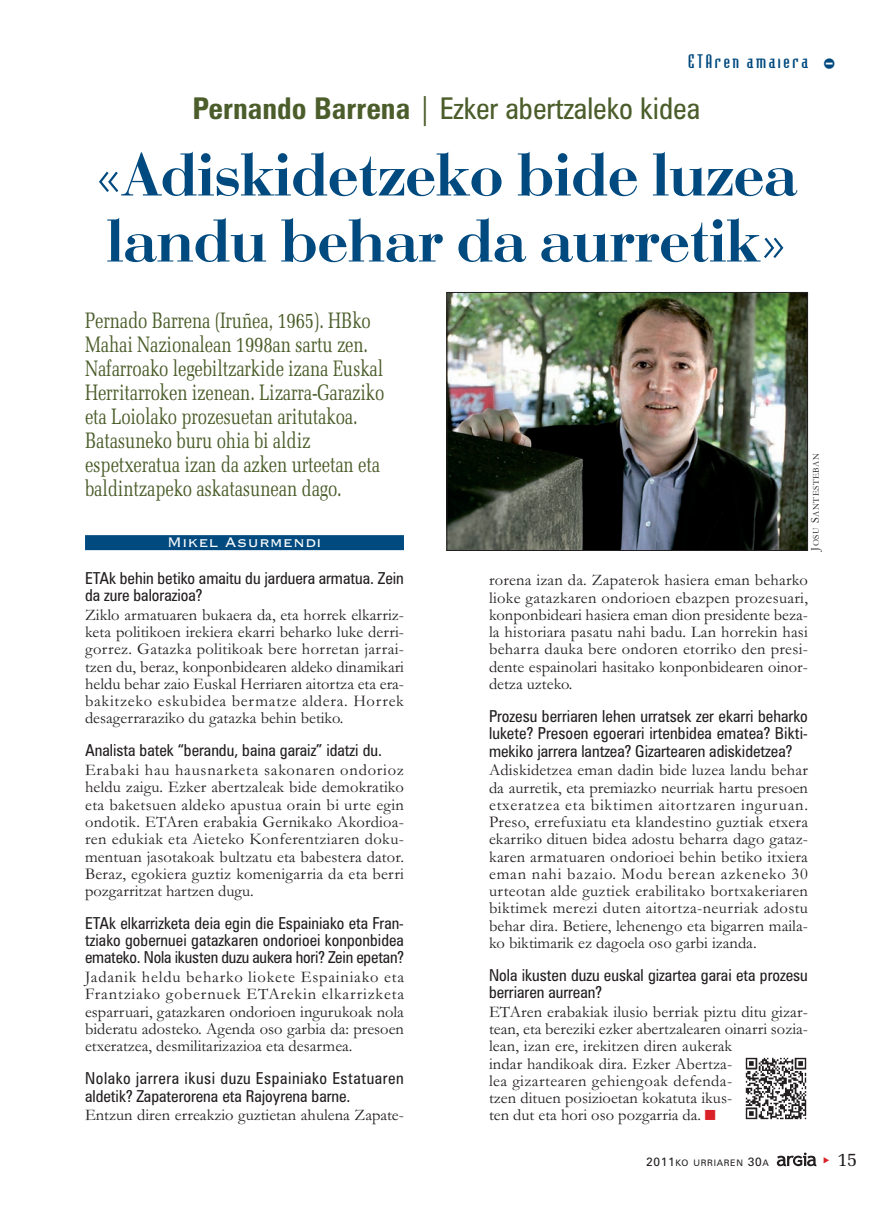
<style>
.page{position:relative;width:893px;height:1212px;background:#fff}
.page>*{position:absolute;margin:0;border:0;box-sizing:border-box;transform-origin:0 0}
.t1{font:63px/66px "Bodoni";color:#004a7f}
.t2{font:condensed 30px "Zurich BT";color:#4b5d2a}
.t3{font:22.5px/24px "Memoir Condensed";letter-spacing:-.015em;color:#4b5d2a}
.t4{font:19.5px "Memoir";color:#231f20}
.t5{font:18px "Bodiac";letter-spacing:.145em;color:#004a7f}
.t6{font:18px "Copperplate Gothic BT";color:#fff}
.t7{font:16.5px/17.2px "Garamond";color:#231f20;text-align:justify}
.t8{font:condensed 16.5px/17.2px "Zurich BT";color:#231f20}
.t9{font:condensed 16.5px/17.2px "Zurich BT";letter-spacing:.035em;color:#231f20}
.t10{font:9px "Zurich BT";letter-spacing:.075em;color:#231f20}
.t11{font:9px "Garamond";letter-spacing:.06em;color:#231f20}
.s1{font-size:30px}
.s2{font-weight:700}
.s3{font-size:12px}
.s4{color:#da2128}
</style>
<div class="page">
<svg style="left:777px;top:1152px;width:39px;height:14px"></svg>
<img style="left:448px;top:294px;width:358px;height:255px">
<div style="left:446px;top:292px;width:362px;height:259px;border:1px solid #231f20"></div>
<div style="left:85px;top:535px;width:319px;height:15px;background:#004a7f"></div>
<img style="left:745px;top:1057px;width:62px;height:63px">
<p class="t5" style="left:688px;top:52px;width:149px">ETAren amaiera <span class="s1">-</span></p>
<h2 class="t2" style="left:193px;top:97px;width:509px"><span class="s2">Pernando Barrena</span> | Ezker abertzaleko kidea</h2>
<h1 class="t1" style="left:96px;top:148px;width:703px">«Adiskidetzeko bide luzea landu behar da aurretik»</h1>
<p class="t3" style="left:85px;top:309px;width:301px">Pernado Barrena (Iruñea, 1965). HBko Mahai Nazionalean 1998an sartu zen.<br>Nafarroako legebiltzarkide izana Euskal Herritarroken izenean. Lizarra-Garaziko eta Loiolako prozesuetan aritutakoa.<br>Batasuneko buru ohia bi aldiz espetxeratua izan da azken urteetan eta baldintzapeko askatasunean dago.</p>
<p class="t6" style="left:167px;top:530px;width:156px">Mikel Asurmendi</p>
<p class="t11" style="left:813px;top:551px;width:99px;rotate:-90deg"><span class="s3">J</span>OSU <span class="s3">S</span>ANTESTEBAN</p>
<p class="t8" style="left:85px;top:571px;width:320px">ETAk behin betiko amaitu du jarduera armatua. Zein da zure balorazioa?</p>
<p class="t7" style="left:85px;top:608px;width:321px">Ziklo armatuaren bukaera da, eta horrek elkarriz&shy;keta politikoen irekiera ekarri beharko luke derri&shy;gorrez. Gatazka politikoak bere horretan jarrai&shy;tzen du, beraz, konponbidearen aldeko dinamikari heldu behar zaio Euskal Herriaren aitortza eta era&shy;bakitzeko eskubidea bermatze aldera. Horrek desagerraraziko du gatazka behin betiko.</p>
<p class="t8" style="left:85px;top:743px;width:298px">Analista batek “berandu, baina garaiz” idatzi du.</p>
<p class="t7" style="left:85px;top:763px;width:320px">Erabaki hau hausnarketa sakonaren ondorioz heldu zaigu. Ezker abertzaleak bide demokratiko eta baketsuen aldeko apustua orain bi urte egin ondotik. ETAren erabakia Gernikako Akordioa&shy;ren edukiak eta Aieteko Konferentziaren doku&shy;mentuan jasotakoak bultzatu eta babestera dator.<br>Beraz, egokiera guztiz komenigarria da eta berri pozgarritzat hartzen dugu.</p>
<p class="t8" style="left:85px;top:916px;width:320px;text-align:justify">ETAk elkarrizketa deia egin die Espainiako eta Fran&shy;tziako gobernuei gatazkaren ondorioei konponbidea emateko. Nola ikusten duzu aukera hori? Zein epetan?</p>
<p class="t7" style="left:85px;top:970px;width:320px">Jadanik heldu beharko liokete Espainiako eta Frantziako gobernuek ETArekin elkarrizketa esparruari, gatazkaren ondorioen ingurukoak nola bideratu adosteko. Agenda oso garbia da: presoen etxeratzea, desmilitarizazioa eta desarmea.</p>
<p class="t9" style="left:85px;top:1071px;width:320px">Nolako jarrera ikusi duzu Espainiako Estatuaren aldetik? Zapaterorena eta Rajoyrena barne.</p>
<p class="t7" style="left:85px;top:1108px;width:320px">Entzun diren erreakzio guztietan ahulena Zapate-</p>
<p class="t7" style="left:489px;top:573px;width:320px">rorena izan da. Zapaterok hasiera eman beharko lioke gatazkaren ondorioen ebazpen prozesuari, konponbideari hasiera eman dion presidente beza&shy;la historiara pasatu nahi badu. Lan horrekin hasi beharra dauka bere ondoren etorriko den presi&shy;dente espainolari hasitako konponbidearen oinor&shy;detza uzteko.</p>
<p class="t8" style="left:489px;top:709px;width:320px;text-align:justify">Prozesu berriaren lehen urratsek zer ekarri beharko lukete? Presoen egoerari irtenbidea ematea? Bikti&shy;mekiko jarrera lantzea? Gizartearen adiskidetzea?</p>
<p class="t7" style="left:489px;top:763px;width:321px">Adiskidetzea eman dadin bide luzea landu behar da aurretik, eta premiazko neurriak hartu presoen etxeratzea eta biktimen aitortzaren inguruan.<br>Preso, errefuxiatu eta klandestino guztiak etxera ekarriko dituen bidea adostu beharra dago gataz&shy;karen armatuaren ondorioei behin betiko itxiera eman nahi bazaio. Modu berean azkeneko 30 urteotan alde guztiek erabilitako bortxakeriaren biktimek merezi duten aitortza-neurriak adostu behar dira. Betiere, lehenengo eta bigarren maila&shy;ko biktimarik ez dagoela oso garbi izanda.</p>
<p class="t8" style="left:489px;top:968px;width:320px">Nola ikusten duzu euskal gizartea garai eta prozesu berriaren aurrean?</p>
<p class="t7" style="left:489px;top:1005px;width:320px;text-align:left">ETAren erabakiak ilusio berriak piztu ditu gizar&shy;tean, eta bereziki ezker abertzalearen oinarri sozia&shy;lean, izan ere, irekitzen diren aukerak<br>indar handikoak dira. Ezker Abertza-<br>lea gizartearen gehiengoak defenda-<br>tzen dituen posizioetan kokatuta ikus-<br>ten dut eta hori oso pozgarria da. <span class="s4">■</span></p>
<p class="t10" style="left:646px;top:1160px;width:124px"><span class="s3">2011</span>KO URRIAREN <span class="s3">30</span>A</p>
<p class="t4" style="left:837px;top:1151px;width:22px">15</p>
</div>
